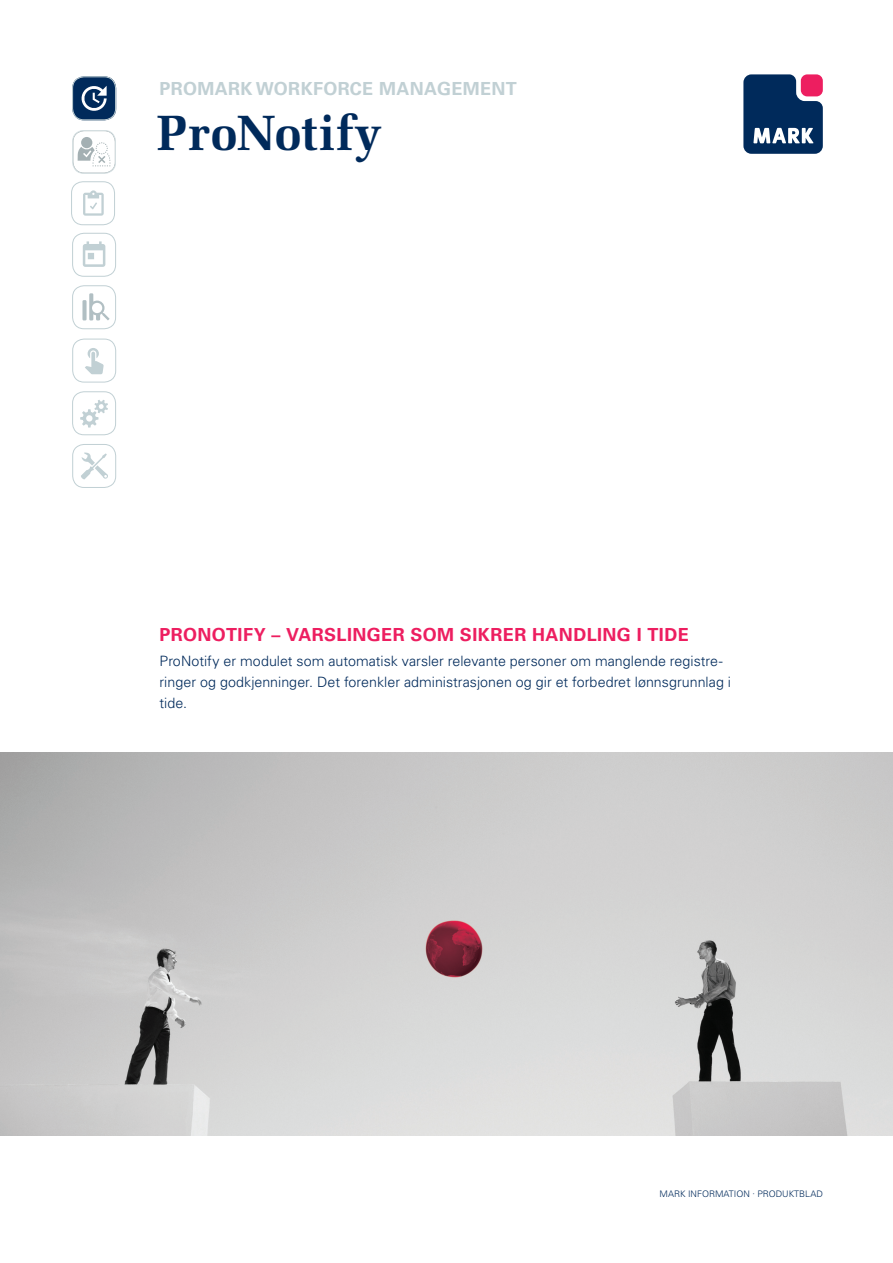
<style>
.page{position:relative;width:893px;height:1263px;background:#fff}
.page>*{position:absolute;margin:0;border:0;box-sizing:border-box;transform-origin:0 0}
.Copy{font:700 49.5px "Melior LT Std";letter-spacing:.01em;color:#002a5b}
.Copy-2{font:700 18px "Univers LT Std";letter-spacing:.025em;color:#ed1e60}
.Copy-3{font:700 18px "Univers LT Std";letter-spacing:.02em;color:#c1d0d4}
.Copy-4{font:300 14.25px/21px "Univers LT Std";color:#002a5b}
.Quotes_fed{font:300 9px "Univers LT Std";color:#002a5b}
</style>
<div class="page">
<div style="left:73px;top:77px;width:43px;height:43px;background:#002a5b;border-radius:11px"></div>
<img style="left:0;top:753px;width:893px;height:382px">
<svg style="left:743px;top:74px;width:80px;height:80px;background:#374974"></svg>
<div style="left:72px;top:77px;width:44px;height:43px;border:1px solid #c1d0d4;border-radius:11px"></div>
<div style="left:72px;top:233px;width:44px;height:44px;border:1px solid #c1d0d4;border-radius:11px"></div>
<svg style="left:83px;top:241px;width:22px;height:26px"></svg>
<div style="left:72px;top:339px;width:44px;height:43px;border:1px solid #c1d0d4;border-radius:11px"></div>
<svg style="left:85px;top:348px;width:19px;height:26px"></svg>
<div style="left:72px;top:444px;width:44px;height:44px;border:1px solid #c1d0d4;border-radius:11px"></div>
<svg style="left:73px;top:130px;width:43px;height:42px"></svg>
<div style="left:72px;top:130px;width:44px;height:44px;border:1px solid #c1d0d4;border-radius:11px"></div>
<div style="left:82px;top:300px;width:5px;height:20px;background:#b1bfc3"></div>
<svg style="left:89px;top:293px;width:21px;height:27px"></svg>
<div style="left:72px;top:391px;width:44px;height:44px;border:1px solid #c1d0d4;border-radius:11px"></div>
<svg style="left:80px;top:400px;width:28px;height:27px"></svg>
<svg style="left:81px;top:452px;width:27px;height:27px"></svg>
<svg style="left:81px;top:86px;width:26px;height:25px"></svg>
<div style="left:72px;top:285px;width:44px;height:44px;border:1px solid #c1d0d4;border-radius:11px"></div>
<div style="left:71px;top:181px;width:44px;height:44px;border:1px solid #c1d0d4;border-radius:11px"></div>
<svg style="left:83px;top:190px;width:21px;height:26px"></svg>
<p class="Copy-3" style="left:159px;top:78px;width:359px">PROMARK WORKFORCE MANAGEMENT</p>
<p class="Copy" style="left:157px;top:103px;width:226px">ProNotify</p>
<p class="Copy-2" style="left:159px;top:624px;width:531px">PRONOTIFY – VARSLINGER SOM SIKRER HANDLING I TIDE</p>
<p class="Copy-4" style="left:159px;top:650px;width:573px">ProNotify er modulet som automatisk varsler relevante personer om manglende registre&shy;ringer og godkjenninger. Det forenkler administrasjonen og gir et forbedret lønnsgrunnlag i tide.</p>
<p class="Quotes_fed" style="left:660px;top:1188px;width:165px">MARK INFORMATION · PRODUKTBLAD</p>
</div>
